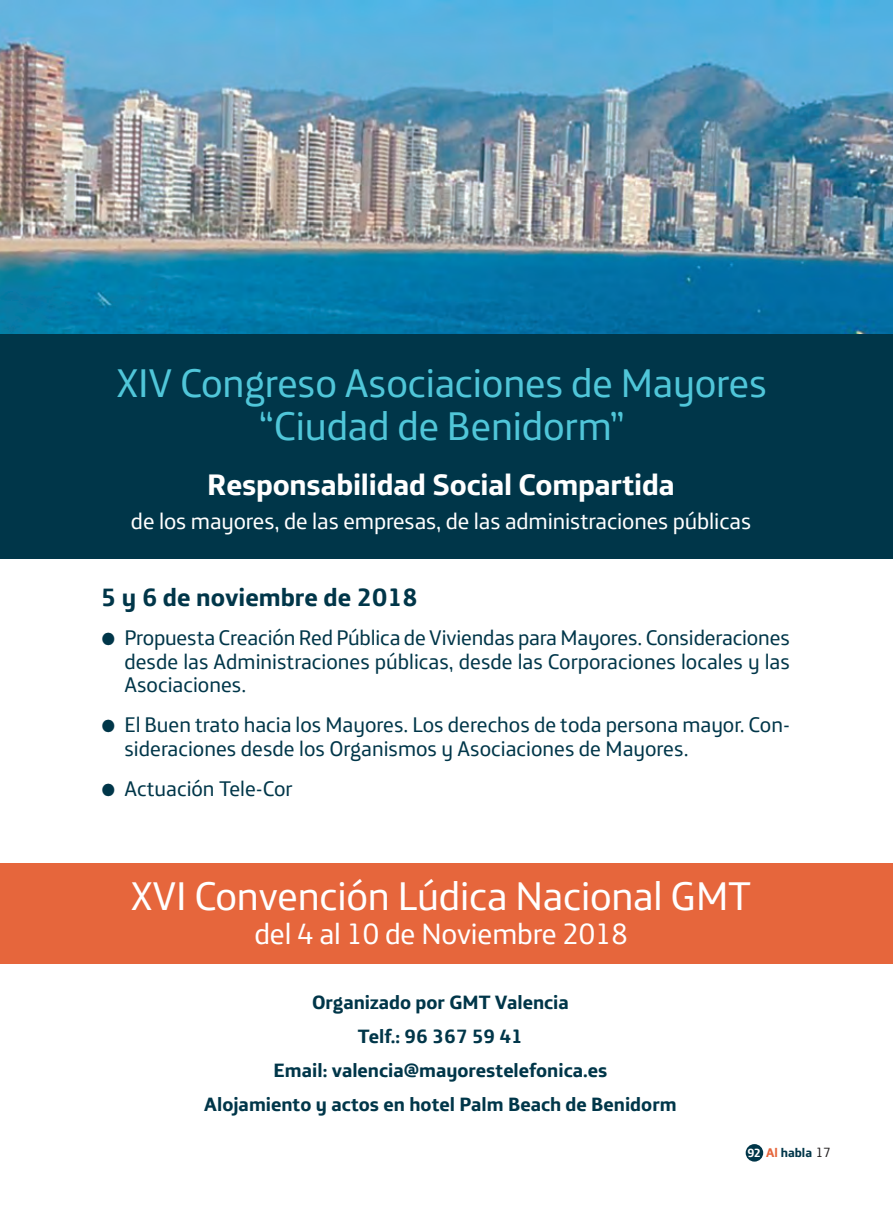
<style>
.page{position:relative;width:893px;height:1212px;background:#fff}
.page>*{position:absolute;margin:0;border:0;box-sizing:border-box;transform-origin:0 0}
.t1{font:40.5px/43.5px "Telefonica Text";letter-spacing:-.005em;color:#50c6d9;text-align:center}
.t2{font:40.5px "Telefonica Text";letter-spacing:-.005em;color:#fff}
.t3{font:700 30px "Telefonica Text";letter-spacing:-.005em;color:#fff}
.t4{font:29.7px "Telefonica Text";letter-spacing:-.005em;color:#fff}
.t5{font:700 25.35px "Telefonica Text";color:#003649}
.t6{font:22.95px "Telefonica Text";letter-spacing:-.005em;color:#fff}
.t7{font:21.45px/23.4px "Telefonica Text";color:#003649;text-align:justify}
.t8{font:700 19.5px/33.8px "Telefonica Text";color:#003649;text-align:center}
.t9{font:700 12.75px "Telefonica Text";color:#003649}
.s1{font-size:12px;color:#fff}
.s2{color:#e6663c}
.s3{font-weight:400;font-size:13.5px;color:#231f20}
</style>
<div class="page">
<img style="left:0;top:0;width:893px;height:335px">
<div style="left:0;top:863px;width:893px;height:100px;background:#e6663c"></div>
<div style="left:0;top:335px;width:893px;height:224px;background:#003649"></div>
<div style="left:746px;top:1144px;width:17px;height:17px;background:#003649;border-radius:50%"></div>
<h1 class="t1" style="left:117px;top:365px;width:652px">XIV Congreso Asociaciones de Mayores “Ciudad de Benidorm”</h1>
<h2 class="t3" style="left:207px;top:474px;width:469px">Responsabilidad Social Compartida</h2>
<p class="t6" style="left:131px;top:512px;width:622px">de los mayores, de las empresas, de las administraciones públicas</p>
<p class="t5" style="left:101px;top:588px;width:318px">5 y 6 de noviembre de 2018</p>
<p class="t7" style="left:124px;top:628px;width:667px;text-indent:-23px">● Propuesta Creación Red Pública de Viviendas para Mayores. Consideraciones desde las Administraciones públicas, desde las Corporaciones locales y las Asociaciones.</p>
<p class="t7" style="left:124px;top:715px;width:667px;text-indent:-23px">● El Buen trato hacia los Mayores. Los derechos de toda persona mayor. Con&shy;sideraciones desde los Organismos y Asociaciones de Mayores.</p>
<p class="t7" style="left:102px;top:779px;width:192px">● Actuación Tele-Cor</p>
<h1 class="t2" style="left:131px;top:881px;width:622px">XVI Convención Lúdica Nacional GMT</h1>
<h3 class="t4" style="left:254px;top:922px;width:375px">del 4 al 10 de Noviembre 2018</h3>
<p class="t8" style="left:204px;top:988px;width:474px">Organizado por GMT Valencia<br>Telf.: 96 367 59 41<br>Email: valencia@mayorestelefonica.es<br>Alojamiento y actos en hotel Palm Beach de Benidorm</p>
<p class="t9" style="left:747px;top:1148px;width:85px"><span class="s1">92</span> <span class="s2">Al</span> habla <span class="s3">17</span></p>
</div>
